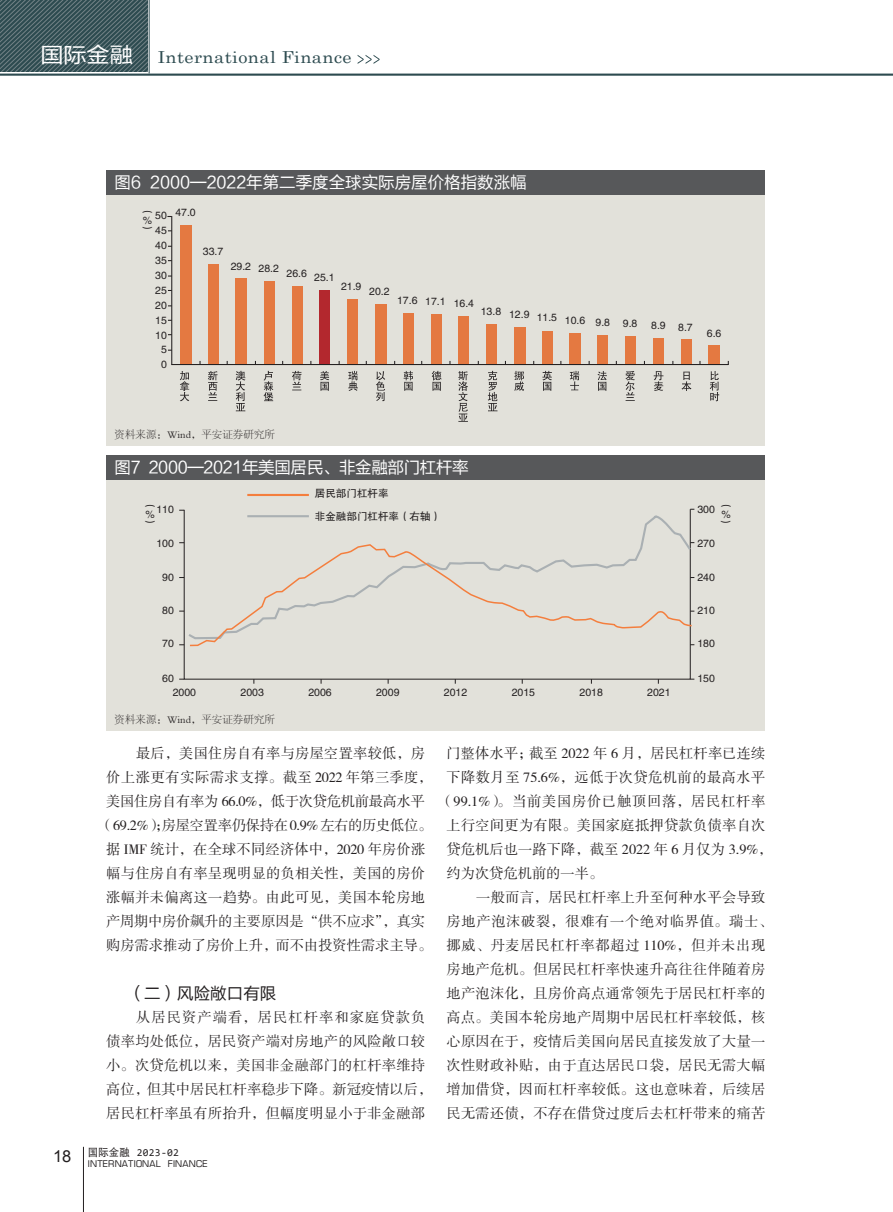
<style>
.page{position:relative;width:893px;height:1212px;background:#fff}
.page>*{position:absolute;margin:0;border:0;box-sizing:border-box;transform-origin:0 0}
.t1{font:16.5px "FZLTHK GBK1 0";color:#fff}
.t2{font:16.5px "FZLTHK GBK1 0";letter-spacing:-.02em;color:#fff}
.t3{font:16.5px "Century Schoolbook";letter-spacing:.025em;color:#2d4b50;scale:1.1 1}
.t4{font:16.5px "FZLTHK GBK1 0";color:#231f20}
.t5{font:14.25px/24px "FZSSJW GB1 0";letter-spacing:.02em;color:#231f20}
.t6{font:14.25px "FZSSJW GB1 0";letter-spacing:.05em;color:#231f20}
.t7{font:14.25px "FZSSJW GB1 0";color:#231f20}
.t8{font:14.25px "FZSSJW GB1 0";letter-spacing:-.02em;color:#231f20}
.t9{font:10.5px/14.9px "FZHTJW GB1 0";color:#231f20}
.t10{font:10.5px "FZSYJW GB1 0";color:#231f20}
.t11{font:10.5px "Consolas";letter-spacing:.025em;color:#231f20}
.t12{font:9px "Eurostile";letter-spacing:.025em;color:#231f20}
.s1{font-family:"FZLTHJW GB1 0";font-size:21px;color:#fff}
.s2{font-family:"DFP Hei W5 GB"}
</style>
<div class="page">
<svg style="left:0;top:0;width:147px;height:72px;background:#425c60"></svg>
<hr style="left:0;top:74px;width:893px;height:2px;background:#2d4b50">
<svg style="left:358px;top:55px;width:22px;height:9px"></svg>
<hr style="left:149px;top:0;width:1px;height:73px;background:#2d4b50">
<hr style="left:83px;top:1147px;width:1px;height:65px;background:#231f20">
<div style="left:106px;top:470px;width:659px;height:261px;background:#e2e1da"></div>
<div style="left:106px;top:455px;width:659px;height:24px;background:#57585a"></div>
<svg style="left:184px;top:509px;width:507px;height:171px"></svg>
<svg style="left:186px;top:515px;width:507px;height:125px"></svg>
<svg style="left:188px;top:543px;width:505px;height:104px"></svg>
<hr style="left:247px;top:494px;width:62px;height:2px;background:#f47e3d">
<hr style="left:247px;top:515px;width:62px;height:2px;background:#aab0b3">
<div style="left:106px;top:185px;width:659px;height:261px;background:#e2e1da"></div>
<div style="left:106px;top:170px;width:659px;height:24px;background:#57585a"></div>
<div style="left:180px;top:225px;width:12px;height:139px;background:#e47941"></div>
<div style="left:208px;top:264px;width:11px;height:100px;background:#e47941"></div>
<div style="left:235px;top:278px;width:12px;height:86px;background:#e47941"></div>
<div style="left:264px;top:281px;width:10px;height:83px;background:#e47941"></div>
<div style="left:292px;top:286px;width:11px;height:78px;background:#e47941"></div>
<div style="left:347px;top:299px;width:11px;height:65px;background:#e47941"></div>
<div style="left:375px;top:304px;width:11px;height:60px;background:#e47941"></div>
<div style="left:403px;top:313px;width:10px;height:51px;background:#e47941"></div>
<div style="left:431px;top:314px;width:11px;height:50px;background:#e47941"></div>
<div style="left:458px;top:316px;width:11px;height:48px;background:#e47941"></div>
<div style="left:486px;top:324px;width:11px;height:40px;background:#e47941"></div>
<div style="left:514px;top:327px;width:11px;height:37px;background:#e47941"></div>
<div style="left:542px;top:331px;width:11px;height:33px;background:#e47941"></div>
<div style="left:569px;top:333px;width:12px;height:31px;background:#e47941"></div>
<div style="left:597px;top:335px;width:11px;height:29px;background:#e47941"></div>
<div style="left:625px;top:336px;width:11px;height:28px;background:#e47941"></div>
<div style="left:653px;top:338px;width:11px;height:26px;background:#e47941"></div>
<div style="left:681px;top:339px;width:11px;height:25px;background:#e47941"></div>
<div style="left:708px;top:345px;width:12px;height:19px;background:#e47941"></div>
<div style="left:319px;top:290px;width:11px;height:74px;background:#b3282e"></div>
<svg style="left:180px;top:371px;width:9px;height:30px"></svg>
<svg style="left:208px;top:371px;width:9px;height:30px"></svg>
<svg style="left:236px;top:371px;width:9px;height:40px"></svg>
<svg style="left:263px;top:371px;width:10px;height:30px"></svg>
<svg style="left:292px;top:371px;width:9px;height:19px"></svg>
<svg style="left:320px;top:371px;width:9px;height:20px"></svg>
<svg style="left:348px;top:371px;width:10px;height:20px"></svg>
<svg style="left:376px;top:371px;width:9px;height:30px"></svg>
<svg style="left:404px;top:371px;width:9px;height:20px"></svg>
<svg style="left:432px;top:371px;width:10px;height:20px"></svg>
<svg style="left:458px;top:371px;width:10px;height:51px"></svg>
<svg style="left:488px;top:371px;width:10px;height:40px"></svg>
<svg style="left:514px;top:371px;width:10px;height:20px"></svg>
<svg style="left:542px;top:371px;width:10px;height:20px"></svg>
<svg style="left:570px;top:371px;width:9px;height:19px"></svg>
<svg style="left:598px;top:371px;width:9px;height:20px"></svg>
<svg style="left:625px;top:371px;width:10px;height:30px"></svg>
<svg style="left:681px;top:372px;width:10px;height:19px"></svg>
<svg style="left:710px;top:371px;width:9px;height:30px"></svg>
<svg style="left:654px;top:371px;width:9px;height:20px"></svg>
<hr style="left:171px;top:216px;width:1px;height:148px;background:#231f20">
<hr style="left:171px;top:364px;width:557px;height:1px;background:#231f20">
<p class="t3" style="left:40px;top:43px;width:284px"><span class="s1">国际金融</span> International Finance</p>
<p class="t1" style="left:115px;top:173px;width:414px">图6 2000—2022年第二季度全球实际房屋价格指数涨幅</p>
<p class="t9" style="left:155px;top:208px;width:13px;text-align:justify">50<br>45<br>40<br>35<br>30<br>25<br>20<br>15</p>
<p class="t9" style="left:155px;top:329px;width:13px;line-height:14.1px;text-align:center">10<br>5</p>
<p class="t9" style="left:161px;top:357px;width:7px">0</p>
<p class="t9" style="left:175px;top:205px;width:22px">47.0</p>
<p class="t9" style="left:142px;top:207px;width:11px;line-height:8.7px">︵ %</p>
<p class="t9" style="left:142px;top:221px;width:11px">︶</p>
<p class="t9" style="left:203px;top:244px;width:22px">33.7</p>
<p class="t9" style="left:231px;top:260px;width:50px">29.2 28.2</p>
<p class="t9" style="left:287px;top:268px;width:50px">26.6 25.1</p>
<p class="t9" style="left:341px;top:279px;width:22px">21.9</p>
<p class="t9" style="left:369px;top:284px;width:22px">20.2</p>
<p class="t9" style="left:397px;top:294px;width:78px">17.6 17.1 16.4</p>
<p class="t9" style="left:481px;top:310px;width:158px">13.8 12.9 11.5 10.6 9.8 9.8</p>
<p class="t9" style="left:651px;top:319px;width:43px">8.9 8.7</p>
<p class="t9" style="left:707px;top:326px;width:16px">6.6</p>
<p class="t10" style="left:115px;top:429px;width:162px">资料来源：Wind，平安证券研究所</p>
<p class="t2" style="left:115px;top:458px;width:356px">图7 2000—2021年美国居民、非金融部门杠杆率</p>
<p class="t9" style="left:315px;top:486px;width:75px">居民部门杠杆率</p>
<p class="t9" style="left:721px;top:498px;width:11px;line-height:16.4px">︵ ︶</p>
<p class="t9" style="left:145px;top:498px;width:11px;line-height:16.4px">︵ ︶</p>
<p class="t9" style="left:721px;top:507px;width:11px">%</p>
<p class="t9" style="left:156px;top:502px;width:19px">110</p>
<p class="t9" style="left:697px;top:502px;width:19px">300</p>
<p class="t9" style="left:146px;top:507px;width:11px">%</p>
<p class="t9" style="left:315px;top:509px;width:128px">非金融部门杠杆率（右轴）</p>
<p class="t9" style="left:156px;top:536px;width:19px">100</p>
<p class="t9" style="left:697px;top:536px;width:19px">270</p>
<p class="t9" style="left:162px;top:570px;width:13px">90</p>
<p class="t9" style="left:697px;top:570px;width:19px">240</p>
<p class="t9" style="left:162px;top:603px;width:13px">80</p>
<p class="t9" style="left:697px;top:603px;width:19px">210</p>
<p class="t9" style="left:162px;top:636px;width:13px">70</p>
<p class="t9" style="left:697px;top:636px;width:19px">180</p>
<p class="t9" style="left:162px;top:671px;width:13px">60</p>
<p class="t9" style="left:697px;top:671px;width:19px">150</p>
<p class="t9" style="left:173px;top:685px;width:25px">2000</p>
<p class="t9" style="left:241px;top:685px;width:25px">2003</p>
<p class="t9" style="left:308px;top:685px;width:25px">2006</p>
<p class="t9" style="left:376px;top:685px;width:25px">2009</p>
<p class="t9" style="left:444px;top:685px;width:25px">2012</p>
<p class="t9" style="left:512px;top:685px;width:25px">2015</p>
<p class="t9" style="left:579px;top:685px;width:25px">2018</p>
<p class="t9" style="left:647px;top:685px;width:25px">2021</p>
<p class="t10" style="left:115px;top:714px;width:162px">资料来源：Wind，平安证券研究所</p>
<p class="t5" style="left:136px;top:741px;width:291px">最后，美国住房自有率与房屋空置率较低，房</p>
<p class="t5" style="left:106px;top:765px;width:328px">价上涨更有实际需求支撑。截至 2022 年第三季度，</p>
<p class="t8" style="left:106px;top:793px;width:320px">美国住房自有率为 66.0%，低于次贷危机前最高水平</p>
<p class="t8" style="left:99px;top:817px;width:335px">（69.2%）；房屋空置率仍保持在 0.9% 左右的历史低位。</p>
<p class="t5" style="left:106px;top:837px;width:320px">据 IMF 统计，在全球不同经济体中，2020 年房价涨</p>
<p class="t5" style="left:106px;top:861px;width:320px">幅与住房自有率呈现明显的负相关性，美国的房价</p>
<p class="t5" style="left:106px;top:885px;width:320px">涨幅并未偏离这一趋势。由此可见，美国本轮房地</p>
<p class="t7" style="left:106px;top:913px;width:320px">产周期中房价飙升的主要原因是“供不应求”，真实</p>
<p class="t7" style="left:106px;top:937px;width:328px">购房需求推动了房价上升，而不由投资性需求主导。</p>
<p class="t4" style="left:128px;top:985px;width:150px">（二）风险敞口有限</p>
<p class="t5" style="left:106px;top:1005px;width:328px;text-indent:30px">从居民资产端看，居民杠杆率和家庭贷款负债率均处低位，居民资产端对房地产的风险敞口较小。次贷危机以来，美国非金融部门的杠杆率维持高位，但其中居民杠杆率稳步下降。新冠疫情以后，居民杠杆率虽有所抬升，但幅度明显小于非金融部</p>
<p class="t11" style="left:88px;top:1145px;width:92px"><span class="s2">国际金融</span> 2023-02</p>
<p class="t12" style="left:53px;top:1158px;width:156px"><sup>18</sup> INTERNATIONAL FINANCE</p>
<p class="t5" style="left:446px;top:741px;width:320px">门整体水平；截至 2022 年 6 月，居民杠杆率已连续</p>
<p class="t5" style="left:446px;top:765px;width:320px">下降数月至 75.6%，远低于次贷危机前的最高水平</p>
<p class="t6" style="left:439px;top:793px;width:328px">（99.1%）。当前美国房价已触顶回落，居民杠杆率</p>
<p class="t5" style="left:446px;top:813px;width:320px">上行空间更为有限。美国家庭抵押贷款负债率自次</p>
<p class="t5" style="left:446px;top:837px;width:328px">贷危机后也一路下降，截至 2022 年 6 月仅为 3.9%，</p>
<p class="t7" style="left:446px;top:865px;width:158px">约为次贷危机前的一半。</p>
<p class="t5" style="left:476px;top:885px;width:291px">一般而言，居民杠杆率上升至何种水平会导致</p>
<p class="t6" style="left:446px;top:913px;width:328px">房地产泡沫破裂，很难有一个绝对临界值。瑞士、</p>
<p class="t6" style="left:446px;top:937px;width:320px">挪威、丹麦居民杠杆率都超过 110%，但并未出现</p>
<p class="t5" style="left:446px;top:957px;width:320px">房地产危机。但居民杠杆率快速升高往往伴随着房</p>
<p class="t5" style="left:446px;top:981px;width:320px">地产泡沫化，且房价高点通常领先于居民杠杆率的</p>
<p class="t5" style="left:446px;top:1005px;width:320px">高点。美国本轮房地产周期中居民杠杆率较低，核</p>
<p class="t5" style="left:446px;top:1029px;width:320px">心原因在于，疫情后美国向居民直接发放了大量一</p>
<p class="t5" style="left:446px;top:1053px;width:320px">次性财政补贴，由于直达居民口袋，居民无需大幅</p>
<p class="t5" style="left:446px;top:1077px;width:320px">增加借贷，因而杠杆率较低。这也意味着，后续居</p>
<p class="t5" style="left:446px;top:1101px;width:320px">民无需还债，不存在借贷过度后去杠杆带来的痛苦</p>
</div>
